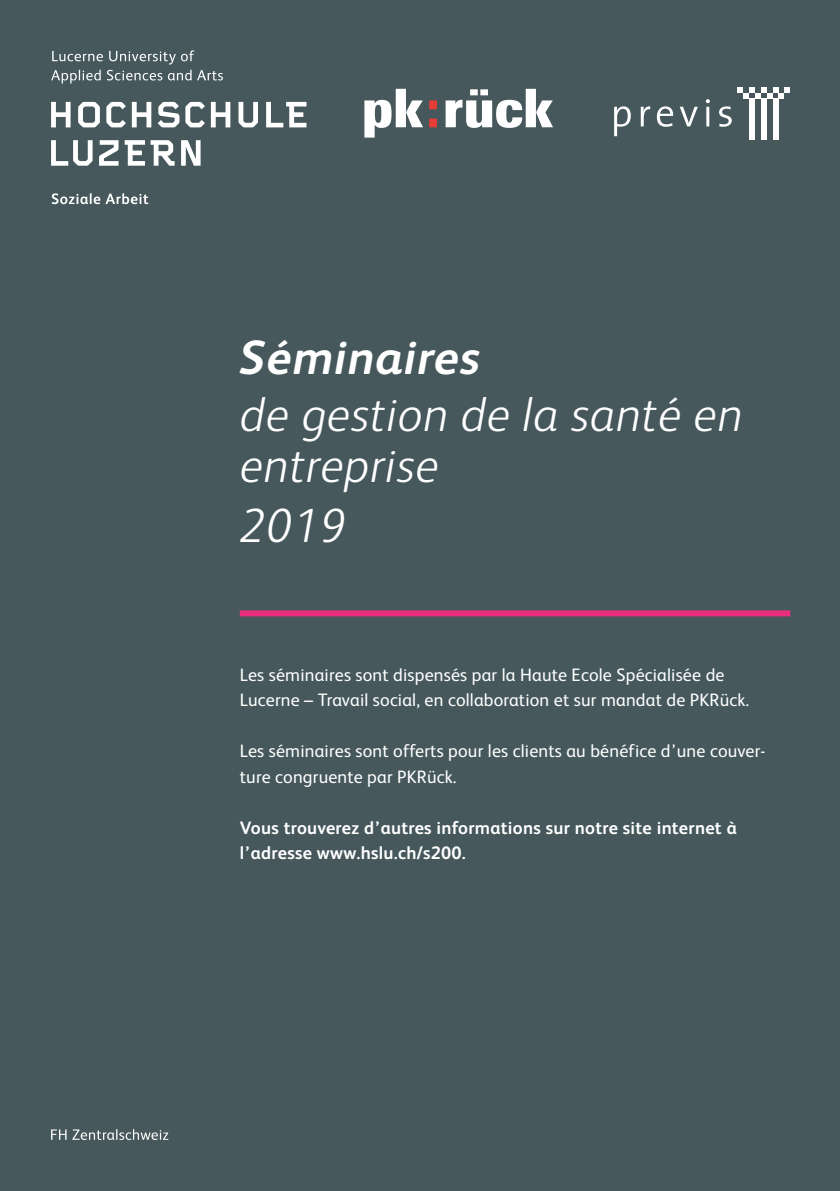
<style>
.page{position:relative;width:840px;height:1191px;background:#fff}
.page>*{position:absolute;margin:0;border:0;box-sizing:border-box;transform-origin:0 0}
.t1{font:italic 300 48px/51px "FS Albert";letter-spacing:.015em;color:#fff}
.t2{font:italic 700 48px "FS Albert";letter-spacing:.02em;color:#fff}
.t3{font:18px/25.6px "FS Albert";letter-spacing:.01em;color:#fff}
.t4{font:700 18px/25.6px "FS Albert";letter-spacing:.015em;color:#fff}
</style>
<div class="page">
<div style="left:0;top:0;width:839px;height:1191px;background:#46585c"></div>
<svg style="left:51px;top:140px;width:41px;height:26px"></svg>
<svg style="left:181px;top:140px;width:19px;height:26px"></svg>
<svg style="left:99px;top:140px;width:19px;height:26px"></svg>
<svg style="left:125px;top:140px;width:49px;height:26px"></svg>
<svg style="left:51px;top:102px;width:19px;height:25px"></svg>
<svg style="left:78px;top:102px;width:22px;height:25px"></svg>
<svg style="left:106px;top:102px;width:20px;height:25px"></svg>
<svg style="left:132px;top:102px;width:19px;height:25px"></svg>
<svg style="left:185px;top:102px;width:20px;height:25px"></svg>
<svg style="left:211px;top:102px;width:19px;height:25px"></svg>
<svg style="left:238px;top:102px;width:20px;height:25px"></svg>
<svg style="left:158px;top:102px;width:21px;height:25px"></svg>
<svg style="left:266px;top:102px;width:40px;height:25px"></svg>
<svg style="left:52px;top:50px;width:142px;height:14px"></svg>
<svg style="left:51px;top:70px;width:172px;height:14px"></svg>
<svg style="left:52px;top:193px;width:96px;height:11px"></svg>
<svg style="left:51px;top:1129px;width:117px;height:11px"></svg>
<svg style="left:737px;top:87px;width:52px;height:12px"></svg>
<div style="left:748px;top:99px;width:6px;height:41px;background:#fff"></div>
<div style="left:760px;top:99px;width:6px;height:41px;background:#fff"></div>
<div style="left:772px;top:99px;width:6px;height:41px;background:#fff"></div>
<svg style="left:614px;top:106px;width:16px;height:30px"></svg>
<svg style="left:640px;top:106px;width:10px;height:20px"></svg>
<svg style="left:656px;top:106px;width:16px;height:21px"></svg>
<svg style="left:680px;top:107px;width:17px;height:19px"></svg>
<hr style="left:706px;top:107px;width:3px;height:19px;background:#fff">
<svg style="left:705px;top:99px;width:4px;height:4px"></svg>
<svg style="left:719px;top:106px;width:12px;height:21px"></svg>
<svg style="left:364px;top:89px;width:59px;height:49px"></svg>
<svg style="left:429px;top:100px;width:7px;height:27px"></svg>
<svg style="left:445px;top:89px;width:107px;height:39px"></svg>
<div style="left:240px;top:610px;width:549px;height:6px;background:#ea2e7f"></div>
<h1 class="t2" style="left:240px;top:324px;width:241px">Séminaires</h1>
<h1 class="t1" style="left:240px;top:386px;width:504px">de gestion de la santé en entreprise</h1>
<h1 class="t1" style="left:240px;top:497px;width:108px">2019</h1>
<p class="t3" style="left:240px;top:660px;width:510px">Les séminaires sont dispensés par la Haute Ecole Spécialisée de<br>Lucerne – Travail social, en collaboration et sur mandat de PKRück.</p>
<p class="t3" style="left:240px;top:737px;width:527px">Les séminaires sont offerts pour les clients au bénéfice d’une couver&shy;ture congruente par PKRück.</p>
<p class="t4" style="left:240px;top:814px;width:498px">Vous trouverez d’autres informations sur notre site internet à l’adresse www.hslu.ch/s200.</p>
</div>
